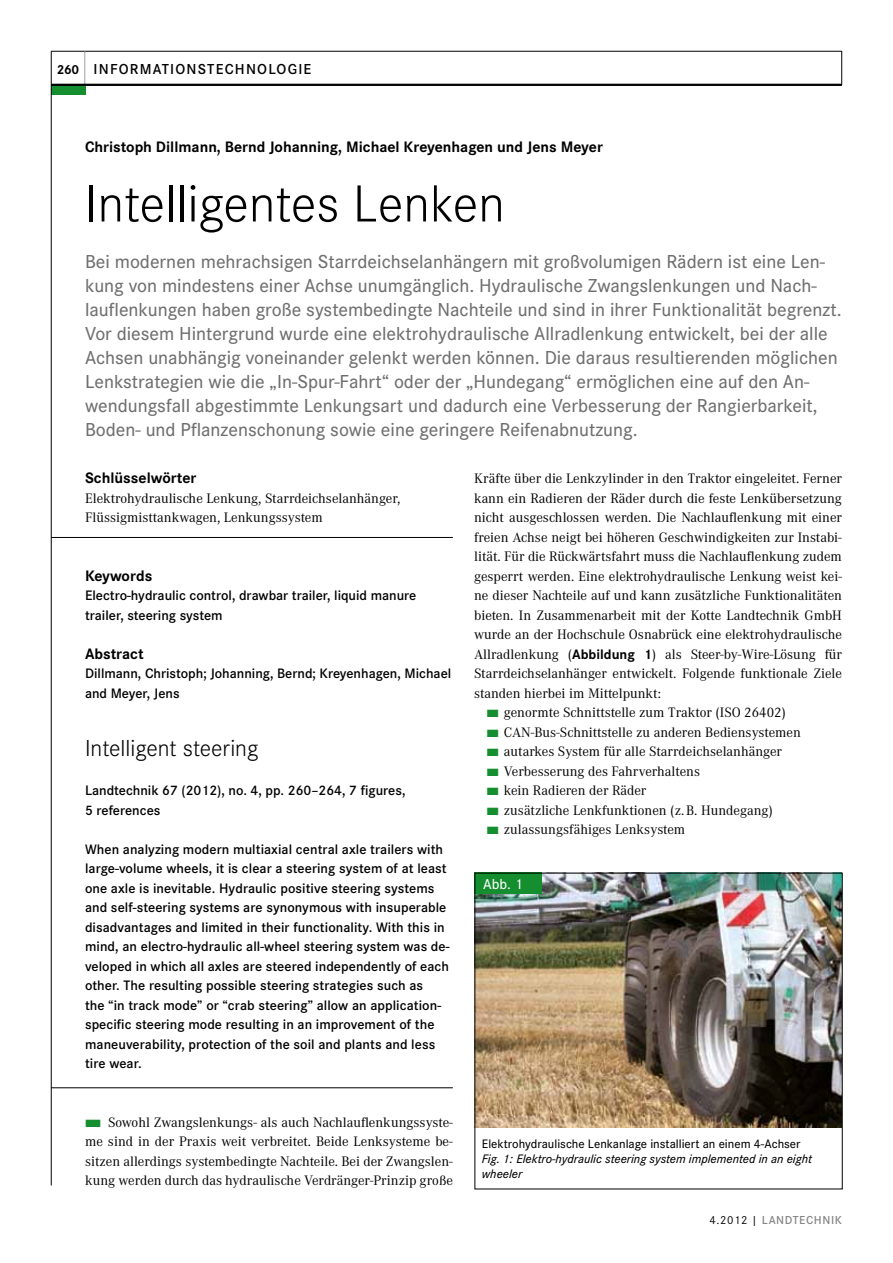
<style>
.page{position:relative;width:893px;height:1263px;background:#fff}
.page>*{position:absolute;margin:0;border:0;box-sizing:border-box;transform-origin:0 0}
.t1{font:300 54px "Corporate S";color:#000}
.t2{font:300 24px "Corporate S";color:#000}
.t3{font:500 19.5px/24px "Corporate S";color:#706f6f}
.t4{font:700 15.75px "Corporate S";color:#000}
.t5{font:600 15px "Corporate S";letter-spacing:.08em;color:#000}
.t6{font:500 15px "Corporate S";color:#fff}
.t7{font:14.25px/19.5px "Corporate A";color:#000;text-align:justify}
.t8{font:600 14.25px/19.5px "Corporate S";letter-spacing:.005em;color:#000}
.t9{font:700 13.5px "Corporate S";color:#000}
.t10{font:italic 500 12.75px/15px "Corporate S";color:#000}
.t11{font:500 12.75px "Corporate S";color:#000}
.t12{font:600 12px "Corporate S";letter-spacing:.05em;color:#878787}
.s1{font-family:"Corporate S";font-weight:700}
.s2{color:#158e30}
.s3{font-weight:400;color:#000}
</style>
<div class="page">
<hr style="left:51px;top:51px;width:791px;height:1px;background:#000">
<hr style="left:85px;top:51px;width:1px;height:34px;background:#9d9d9c">
<hr style="left:841px;top:51px;width:1px;height:34px;background:#000">
<div style="left:51px;top:85px;width:34px;height:10px;background:#158e30"></div>
<hr style="left:51px;top:51px;width:1px;height:1134px;background:#000">
<hr style="left:51px;top:84px;width:791px;height:2px;background:#000">
<hr style="left:51px;top:537px;width:402px;height:1px;background:#000">
<hr style="left:51px;top:1087px;width:402px;height:1px;background:#000">
<img style="left:477px;top:875px;width:363px;height:252px">
<div style="left:475px;top:873px;width:67px;height:21px;background:#158e30"></div>
<div style="left:475px;top:873px;width:367px;height:316px;border:1px solid #000"></div>
<p class="t9" style="left:57px;top:61px;width:24px">260</p>
<p class="t5" style="left:94px;top:60px;width:219px">Informationstechnologi e</p>
<p class="t4" style="left:85px;top:137px;width:519px">Christoph Dillmann, Bernd Johanning, Michael Kreyenhagen und Jens Meyer</p>
<h1 class="t1" style="left:85px;top:173px;width:421px">Intelligentes Lenken</h1>
<p class="t3" style="left:85px;top:250px;width:758px">Bei modernen mehrachsigen Starrdeichselanhängern mit großvolumigen Rädern ist eine Len&shy;kung von mindestens einer Achse unumgänglich. Hydraulische Zwangslenkungen und Nach&shy;lauflenkungen haben große systembedingte Nachteile und sind in ihrer Funktionalität begrenzt.<br>Vor diesem Hintergrund wurde eine elektrohydraulische Allradlenkung entwickelt, bei der alle Achsen unabhängig voneinander gelenkt werden können. Die daraus resultierenden möglichen Lenkstrategien wie die „In-Spur-Fahrt“ oder der „Hundegang“ ermöglichen eine auf den An&shy;wendungsfall abgestimmte Lenkungsart und dadurch eine Verbesserung der Rangierbarkeit, Boden- und Pflanzenschonung sowie eine geringere Reifenabnutzung.</p>
<p class="t4" style="left:85px;top:469px;width:113px">Schlüsselwörter</p>
<p class="t7" style="left:85px;top:489px;width:317px">Elektrohydraulische Lenkung, Starrdeichselanhänger,<br>Flüssigmisttankwagen, Lenkungssystem</p>
<p class="t7" style="left:474px;top:469px;width:369px">Kräfte über die Lenkzylinder in den Traktor eingeleitet. Ferner kann ein Radieren der Räder durch die feste Lenkübersetzung nicht ausgeschlossen werden. Die Nachlauflenkung mit einer freien Achse neigt bei höheren Geschwindigkeiten zur Instabi&shy;lität. Für die Rückwärtsfahrt muss die Nachlauflenkung zudem gesperrt werden. Eine elektrohydraulische Lenkung weist kei&shy;ne dieser Nachteile auf und kann zusätzliche Funktionalitäten bieten. In Zusammenarbeit mit der Kotte Landtechnik GmbH wurde an der Hochschule Osnabrück eine elektrohydraulische Allradlenkung (<span class="s1">Abbildung 1</span>) als Steer-by-Wire-Lösung für Starrdeichselanhänger entwickelt. Folgende funktionale Ziele standen hierbei im Mittelpunkt:</p>
<p class="t7" style="left:487px;top:703px;width:301px"><span class="s2">■</span> genormte Schnittstelle zum Traktor (ISO 26402)</p>
<p class="t7" style="left:487px;top:723px;width:315px"><span class="s2">■</span> CAN-Bus-Schnittstelle zu anderen Bediensystemen</p>
<p class="t7" style="left:487px;top:742px;width:297px"><span class="s2">■</span> autarkes System für alle Starrdeichselanhänger</p>
<p class="t7" style="left:487px;top:762px;width:215px"><span class="s2">■</span> Verbesserung des Fahrverhaltens</p>
<p class="t7" style="left:487px;top:781px;width:161px"><span class="s2">■</span> kein Radieren der Räder</p>
<p class="t7" style="left:487px;top:801px;width:287px"><span class="s2">■</span> zusätzliche Lenkfunktionen (z.B. Hundegang)</p>
<p class="t7" style="left:487px;top:820px;width:200px"><span class="s2">■</span> zulassungsfähiges Lenksystem</p>
<p class="t4" style="left:85px;top:567px;width:69px">Keywords</p>
<p class="t8" style="left:85px;top:586px;width:333px">Electro-hydraulic control, drawbar trailer, liquid manure trailer, steering system</p>
<p class="t4" style="left:85px;top:645px;width:60px">Abstract</p>
<p class="t8" style="left:85px;top:664px;width:368px">Dillmann, Christoph; Johanning, Bernd; Kreyenhagen, M ichael and Meyer, Jens</p>
<h2 class="t2" style="left:85px;top:735px;width:175px">Intelligent steering</h2>
<p class="t8" style="left:85px;top:781px;width:322px">Landtechnik 67 (2012), no. 4, pp. 260–264, 7 figures,<br>5 references</p>
<p class="t8" style="left:85px;top:839px;width:366px">When analyzing modern multiaxial central axle trailers with large-volume wheels, it is clear a steering system of at least one axle is inevitable. Hydraulic positive steering systems and self-steering systems are synonymous with insuperable disadvantages and limited in their functionality. With this in mind, an electro-hydraulic all-wheel steering system was de&shy;veloped in which all axles are steered independently of each other. The resulting possible steering strategies such as<br>the “in track mode” or “crab steering” allow an application&shy;specific steering mode resulting in an improvement of the maneuverability, protection of the soil and plants and less tire wear.</p>
<p class="t6" style="left:483px;top:875px;width:41px">Abb. 1</p>
<p class="t7" style="left:85px;top:1113px;width:369px"><span class="s2">■</span> Sowohl Zwangslenkungs- als auch Nachlauflenkungssyste&shy;me sind in der Praxis weit verbreitet. Beide Lenksysteme be&shy;sitzen allerdings systembedingte Nachteile. Bei der Zwangslen&shy;kung werden durch das hydraulische Verdränger-Prinzip große</p>
<p class="t11" style="left:482px;top:1137px;width:320px">Elektrohydraulische Lenkanlage installiert an einem 4-Achser</p>
<p class="t10" style="left:482px;top:1151px;width:332px">Fig. 1: Elektro-hydraulic steering system implemented in an eight wheeler</p>
<p class="t12" style="left:709px;top:1213px;width:134px"><span class="s3">4.2012 |</span> landtechnik</p>
</div>
